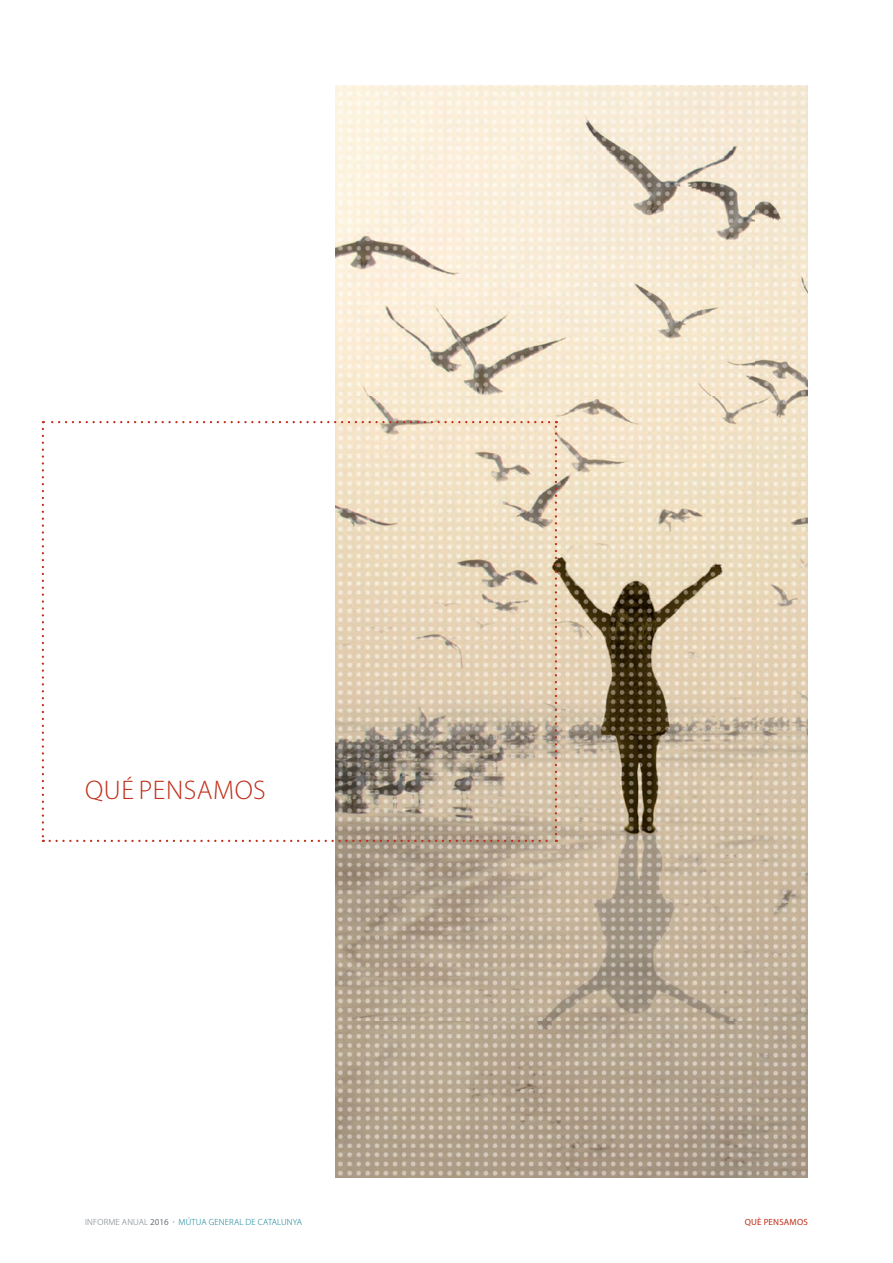
<style>
.page{position:relative;width:893px;height:1263px;background:#fff}
.page>*{position:absolute;margin:0;border:0;box-sizing:border-box;transform-origin:0 0}
.t1{font:300 27px "Myriad Pro";letter-spacing:.02em;color:#c02d19}
.t2{font:300 9px "Myriad Pro";letter-spacing:.02em;color:#00788b}
.t3{font:9px "Myriad Pro";letter-spacing:.02em;color:#c02d19}
.s1{color:#6a747b}
.s2{font-weight:400;color:#6a747b}
</style>
<div class="page">
<img style="left:336px;top:85px;width:472px;height:1093px">
<svg style="left:42px;top:429px;width:2px;height:413px"></svg>
<svg style="left:50px;top:840px;width:507px;height:2px"></svg>
<svg style="left:555px;top:421px;width:2px;height:413px"></svg>
<svg style="left:43px;top:421px;width:506px;height:2px"></svg>
<h1 class="t1" style="left:85px;top:776px;width:182px">QUÉ PENSAMOS</h1>
<p class="t2" style="left:85px;top:1217px;width:218px"><span class="s1">INFORME ANUAL</span> <span class="s2">2016 ·</span> MÚTUA GENERAL DE CATALUNYA</p>
<p class="t3" style="left:745px;top:1217px;width:65px">QUÈ PENSAMOS</p>
</div>
